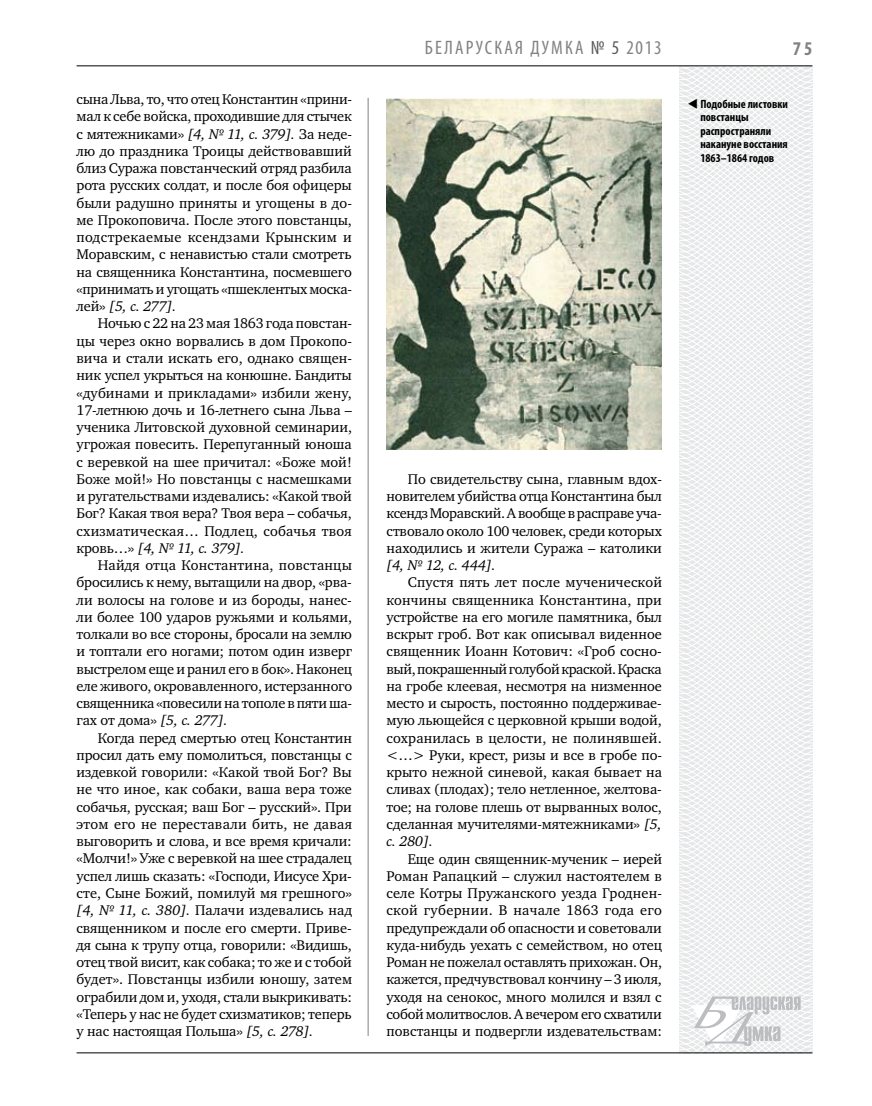
<style>
.page{position:relative;width:872px;height:1106px;background:#fff}
.page>*{position:absolute;margin:0;border:0;box-sizing:border-box;transform-origin:0 0}
.t1{font:condensed 19.5px "Myriad Pro";letter-spacing:.11em;color:#808285}
.t2{font:700 condensed 19.5px "Myriad Pro";color:#808285}
.t3{font:14.4px/17.2px "Charter C";letter-spacing:-.01em;color:#000;text-align:justify}
.t4{font:italic 14.4px "Charter C";color:#000}
.t5{font:700 condensed 12px/13.5px "Myriad Pro";color:#000}
.s1{font-style:italic}
.s2{color:#58595b}
</style>
<div class="page">
<hr style="left:368px;top:98px;width:1px;height:938px;background:#808285">
<svg style="left:621px;top:65px;width:192px;height:989px"></svg>
<svg style="left:691px;top:996px;width:109px;height:53px"></svg>
<hr style="left:77px;top:65px;width:735px;height:1px;background:#000">
<hr style="left:77px;top:1052px;width:735px;height:1px;background:#000">
<img style="left:386px;top:98px;width:275px;height:351px">
<p class="t3" style="left:77px;top:91px;width:277px">сына Льва, то, что отец Константин «прини&shy;мал к себе войска, проходившие для стычек с мятежниками» <span class="s1">[4, № 11, с. 379].</span> За неде&shy;лю до праздника Троицы действовавший близ Суража повстанческий отряд разбила рота русских солдат, и после боя офицеры были радушно приняты и угощены в до&shy;ме Прокоповича. После этого повстанцы, подстрекаемые ксендзами Крынским и Моравским, с ненавистью стали смотреть на священника Константина, посмевшего «принимать и угощать «пшеклентых моска&shy;лей» <span class="s1">[5, с. 277].</span></p>
<p class="t3" style="left:77px;top:315px;width:277px;text-indent:21px">Ночью с 22 на 23 мая 1863 года повстан&shy;цы через окно ворвались в дом Прокопо&shy;вича и стали искать его, однако священ&shy;ник успел укрыться на конюшне. Бандиты «дубинами и прикладами» избили жену, 17-летнюю дочь и 16-летнего сына Льва – ученика Литовской духовной семинарии, угрожая повесить. Перепуганный юноша с веревкой на шее причитал: «Боже мой!<br>Боже мой!» Но повстанцы с насмешками и ругательствами издевались: «Какой твой Бог? Какая твоя вера? Твоя вера – собачья, схизматическая… Подлец, собачья твоя кровь…» <span class="s1">[4, № 11, с. 379].</span></p>
<p class="t3" style="left:77px;top:556px;width:277px;text-indent:21px">Найдя отца Константина, повстанцы бросились к нему, вытащили на двор, «рва&shy;ли волосы на голове и из бороды, нанес&shy;ли более 100 ударов ружьями и кольями, толкали во все стороны, бросали на землю и топтали его ногами; потом один изверг выстрелом еще и ранил его в бок». Наконец еле живого, окровавленного, истерзанного священника «повесили на тополе в пяти ша&shy;гах от дома» <span class="s1">[5, с. 277].</span></p>
<p class="t3" style="left:77px;top:729px;width:277px;text-indent:21px">Когда перед смертью отец Константин просил дать ему помолиться, повстанцы с издевкой говорили: «Какой твой Бог? Вы не что иное, как собаки, ваша вера тоже собачья, русская; ваш Бог – русский». При этом его не переставали бить, не давая выговорить и слова, и все время кричали: «Молчи!» Уже с веревкой на шее страдалец успел лишь сказать: «Господи, Иисусе Хри&shy;сте, Сыне Божий, помилуй мя грешного» <span class="s1">[4, № 11, с. 380].</span> Палачи издевались над священником и после его смерти. Приве&shy;дя сына к трупу отца, говорили: «Видишь, отец твой висит, как собака; то же и с тобой будет». Повстанцы избили юношу, затем ограбили дом и, уходя, стали выкрикивать: «Теперь у нас не будет схизматиков; теперь у нас настоящая Польша» <span class="s1">[5, с. 278].</span></p>
<h1 class="t1" style="left:425px;top:36px;width:238px">БЕЛ АРУСКАЯ ДУМКА <span class="s2">№ 5</span> 2013</h1>
<h1 class="t2" style="left:793px;top:37px;width:21px">75</h1>
<p class="t5" style="left:700px;top:97px;width:89px;text-indent:-13px">▼ Подобные листовки повстанцы распространяли накануне восстания<br>1863–1864 годов</p>
<p class="t3" style="left:386px;top:470px;width:277px;text-indent:21px">По свидетельству сына, главным вдох&shy;новителем убийства отца Константина был ксендз Моравский. А вообще в расправе уча&shy;ствовало около 100 человек, среди которых находились и жители Суража – католики</p>
<p class="t4" style="left:386px;top:557px;width:111px">[4, № 12, с. 444].</p>
<p class="t3" style="left:386px;top:574px;width:277px;text-indent:21px">Спустя пять лет после мученической кончины священника Константина, при устройстве на его могиле памятника, был вскрыт гроб. Вот как описывал виденное священник Иоанн Котович: «Гроб сосно&shy;вый, покрашенный голубой краской. Краска на гробе клеевая, несмотря на низменное место и сырость, постоянно поддерживае&shy;мую льющейся с церковной крыши водой, сохранилась в целости, не полинявшей. &lt;…&gt; Руки, крест, ризы и все в гробе по&shy;крыто нежной синевой, какая бывает на сливах (плодах); тело нетленное, желтова&shy;тое; на голове плешь от вырванных волос, сделанная мучителями-мятежниками» <span class="s1">[5, с. 280].</span></p>
<p class="t3" style="left:386px;top:850px;width:277px;text-indent:21px">Еще один священник-мученик – иерей Роман Рапацкий – служил настоятелем в селе Котры Пружанского уезда Гроднен&shy;ской губернии. В начале 1863 года его предупреждали об опасности и советовали куда-нибудь уехать с семейством, но отец Роман не пожелал оставлять прихожан. Он, кажется, предчувствовал кончину – 3 июля, уходя на сенокос, много молился и взял с собой молитвослов. А вечером его схватили повстанцы и подвергли издевательствам:</p>
</div>
